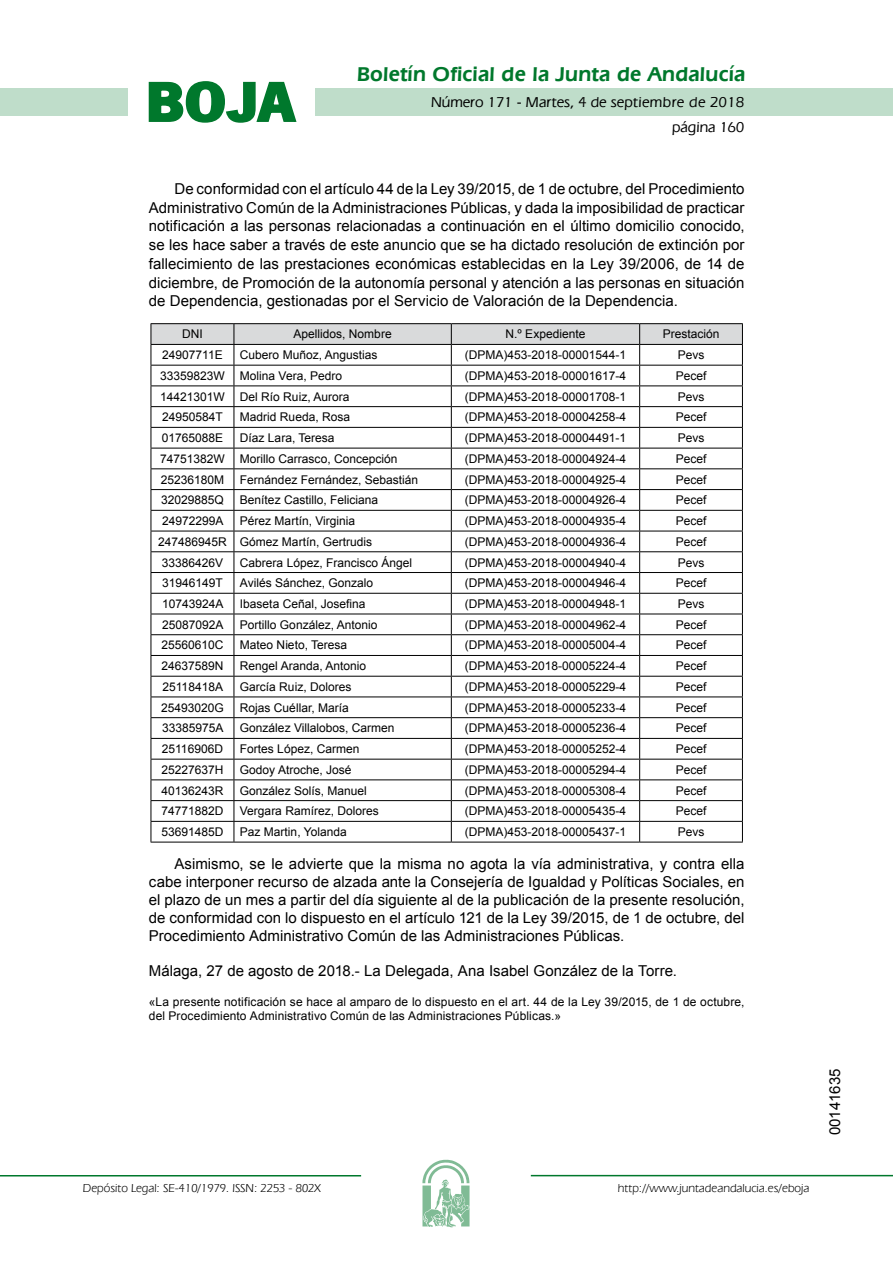
<style>
.page{position:relative;width:893px;height:1263px;background:#fff}
.page>*{position:absolute;margin:0;border:0;box-sizing:border-box;transform-origin:0 0}
.t1{font:700 57.75px "News Got T";color:#00782c;scale:1.14 1}
.t2{font:600 21px "Eras IT Cby BT";letter-spacing:.01em;color:#00782c}
.t3{font:15px/18.8px "Arial";color:#000;text-align:justify}
.t4{font:500 15px/24.5px "Eras IT Cby BT";color:#000;text-align:right}
.t5{font:12px/13.5px "Arial";color:#000}
.t6{font:12px "Eras IT Cby BT";color:#000}
</style>
<div class="page">
<div style="left:315px;top:88px;width:577px;height:28px;background:#bfddca"></div>
<div style="left:0;top:88px;width:128px;height:28px;background:#bfddca"></div>
<hr style="left:0;top:1175px;width:361px;height:2px;background:#00782c">
<svg style="left:422px;top:1159px;width:47px;height:68px"></svg>
<hr style="left:531px;top:1175px;width:361px;height:1px;background:#00782c">
<svg style="left:148px;top:81px;width:149px;height:42px"></svg>
<hr style="left:151px;top:323px;width:83px;height:1px;background:#000">
<hr style="left:234px;top:323px;width:217px;height:1px;background:#000">
<hr style="left:451px;top:323px;width:188px;height:1px;background:#000">
<hr style="left:639px;top:323px;width:103px;height:1px;background:#000">
<svg style="left:151px;top:324px;width:592px;height:518px"></svg>
<hr style="left:151px;top:842px;width:83px;height:1px;background:#000">
<hr style="left:234px;top:842px;width:217px;height:1px;background:#000">
<hr style="left:451px;top:842px;width:188px;height:1px;background:#000">
<hr style="left:639px;top:842px;width:103px;height:1px;background:#000">
<h1 class="t1" style="left:145px;top:68px;width:133px">BOJA</h1>
<h2 class="t2" style="left:357px;top:62px;width:390px">Boletín Oficial de la Junta de Andalucía</h2>
<p class="t4" style="left:431px;top:90px;width:315px">Número 171 - Martes, 4 de septiembre de 2018 página 160</p>
<p class="t3" style="left:149px;top:179px;width:597px;text-indent:26px">De conformidad con el artículo 44 de la Ley 39/2015, de 1 de octubre, del Procedimiento Administrativo Común de la Administraciones Públicas, y dada la imposibilidad de practicar notificación a las personas relacionadas a continuación en el último domicilio conocido, se les hace saber a través de este anuncio que se ha dictado resolución de extinción por fallecimiento de las prestaciones económicas establecidas en la Ley 39/2006, de 14 de diciembre, de Promoción de la autonomía personal y atención a las personas en situación de Dependencia, gestionadas por el Servicio de Valoración de la Dependencia.</p>
<p class="t5" style="left:182px;top:328px;width:22px">DNI</p>
<p class="t5" style="left:293px;top:328px;width:100px">Apellidos, Nombre</p>
<p class="t5" style="left:505px;top:328px;width:81px">N.º Expediente</p>
<p class="t5" style="left:662px;top:328px;width:58px">Prestación</p>
<p class="t5" style="left:162px;top:348px;width:62px">24907711E</p>
<p class="t5" style="left:240px;top:348px;width:139px">Cubero Muñoz, Angustias</p>
<p class="t5" style="left:464px;top:348px;width:163px">(DPMA)453-2018-00001544-1</p>
<p class="t5" style="left:677px;top:348px;width:28px">Pevs</p>
<p class="t5" style="left:160px;top:369px;width:66px">33359823W</p>
<p class="t5" style="left:240px;top:369px;width:104px">Molina Vera, Pedro</p>
<p class="t5" style="left:464px;top:369px;width:163px">(DPMA)453-2018-00001617-4</p>
<p class="t5" style="left:675px;top:369px;width:32px">Pecef</p>
<p class="t5" style="left:160px;top:390px;width:66px">14421301W</p>
<p class="t5" style="left:240px;top:390px;width:111px">Del Río Ruiz, Aurora</p>
<p class="t5" style="left:464px;top:390px;width:163px">(DPMA)453-2018-00001708-1</p>
<p class="t5" style="left:677px;top:390px;width:28px">Pevs</p>
<p class="t5" style="left:162px;top:411px;width:62px">24950584T</p>
<p class="t5" style="left:240px;top:411px;width:112px">Madrid Rueda, Rosa</p>
<p class="t5" style="left:464px;top:411px;width:163px">(DPMA)453-2018-00004258-4</p>
<p class="t5" style="left:675px;top:411px;width:32px">Pecef</p>
<p class="t5" style="left:162px;top:431px;width:63px">01765088E</p>
<p class="t5" style="left:240px;top:431px;width:96px">Díaz Lara, Teresa</p>
<p class="t5" style="left:464px;top:431px;width:163px">(DPMA)453-2018-00004491-1</p>
<p class="t5" style="left:677px;top:431px;width:28px">Pevs</p>
<p class="t5" style="left:160px;top:452px;width:66px">74751382W</p>
<p class="t5" style="left:240px;top:452px;width:159px">Morillo Carrasco, Concepción</p>
<p class="t5" style="left:464px;top:452px;width:163px">(DPMA)453-2018-00004924-4</p>
<p class="t5" style="left:675px;top:452px;width:32px">Pecef</p>
<p class="t5" style="left:161px;top:473px;width:65px">25236180M</p>
<p class="t5" style="left:240px;top:473px;width:180px">Fernández Fernández, Sebastián</p>
<p class="t5" style="left:464px;top:473px;width:163px">(DPMA)453-2018-00004925-4</p>
<p class="t5" style="left:675px;top:473px;width:32px">Pecef</p>
<p class="t5" style="left:161px;top:493px;width:64px">32029885Q</p>
<p class="t5" style="left:240px;top:493px;width:140px">Benítez Castillo, Feliciana</p>
<p class="t5" style="left:464px;top:493px;width:163px">(DPMA)453-2018-00004926-4</p>
<p class="t5" style="left:675px;top:493px;width:32px">Pecef</p>
<p class="t5" style="left:162px;top:514px;width:63px">24972299A</p>
<p class="t5" style="left:240px;top:514px;width:117px">Pérez Martín, Virginia</p>
<p class="t5" style="left:464px;top:514px;width:163px">(DPMA)453-2018-00004935-4</p>
<p class="t5" style="left:675px;top:514px;width:32px">Pecef</p>
<p class="t5" style="left:158px;top:535px;width:215px">247486945R Gómez Martín, Gertrudis</p>
<p class="t5" style="left:464px;top:535px;width:163px">(DPMA)453-2018-00004936-4</p>
<p class="t5" style="left:675px;top:535px;width:32px">Pecef</p>
<p class="t5" style="left:162px;top:556px;width:63px">33386426V</p>
<p class="t5" style="left:240px;top:556px;width:174px">Cabrera López, Francisco Ángel</p>
<p class="t5" style="left:464px;top:556px;width:163px">(DPMA)453-2018-00004940-4</p>
<p class="t5" style="left:677px;top:556px;width:28px">Pevs</p>
<p class="t5" style="left:162px;top:576px;width:62px">31946149T</p>
<p class="t5" style="left:240px;top:576px;width:135px">Avilés Sánchez, Gonzalo</p>
<p class="t5" style="left:464px;top:576px;width:163px">(DPMA)453-2018-00004946-4</p>
<p class="t5" style="left:675px;top:576px;width:32px">Pecef</p>
<p class="t5" style="left:162px;top:597px;width:63px">10743924A</p>
<p class="t5" style="left:240px;top:597px;width:127px">Ibaseta Ceñal, Josefina</p>
<p class="t5" style="left:464px;top:597px;width:163px">(DPMA)453-2018-00004948-1</p>
<p class="t5" style="left:677px;top:597px;width:28px">Pevs</p>
<p class="t5" style="left:162px;top:618px;width:63px">25087092A</p>
<p class="t5" style="left:240px;top:618px;width:139px">Portillo González, Antonio</p>
<p class="t5" style="left:464px;top:618px;width:163px">(DPMA)453-2018-00004962-4</p>
<p class="t5" style="left:675px;top:618px;width:32px">Pecef</p>
<p class="t5" style="left:161px;top:639px;width:64px">25560610C</p>
<p class="t5" style="left:240px;top:639px;width:109px">Mateo Nieto, Teresa</p>
<p class="t5" style="left:464px;top:639px;width:163px">(DPMA)453-2018-00005004-4</p>
<p class="t5" style="left:675px;top:639px;width:32px">Pecef</p>
<p class="t5" style="left:161px;top:659px;width:64px">24637589N</p>
<p class="t5" style="left:240px;top:659px;width:128px">Rengel Aranda, Antonio</p>
<p class="t5" style="left:464px;top:659px;width:163px">(DPMA)453-2018-00005224-4</p>
<p class="t5" style="left:675px;top:659px;width:32px">Pecef</p>
<p class="t5" style="left:162px;top:680px;width:62px">25118418A</p>
<p class="t5" style="left:240px;top:680px;width:113px">García Ruiz, Dolores</p>
<p class="t5" style="left:464px;top:680px;width:163px">(DPMA)453-2018-00005229-4</p>
<p class="t5" style="left:675px;top:680px;width:32px">Pecef</p>
<p class="t5" style="left:161px;top:701px;width:64px">25493020G</p>
<p class="t5" style="left:240px;top:701px;width:110px">Rojas Cuéllar, María</p>
<p class="t5" style="left:464px;top:701px;width:163px">(DPMA)453-2018-00005233-4</p>
<p class="t5" style="left:675px;top:701px;width:32px">Pecef</p>
<p class="t5" style="left:162px;top:722px;width:63px">33385975A</p>
<p class="t5" style="left:240px;top:722px;width:156px">González Villalobos, Carmen</p>
<p class="t5" style="left:464px;top:722px;width:163px">(DPMA)453-2018-00005236-4</p>
<p class="t5" style="left:675px;top:722px;width:32px">Pecef</p>
<p class="t5" style="left:162px;top:742px;width:63px">25116906D</p>
<p class="t5" style="left:240px;top:742px;width:121px">Fortes López, Carmen</p>
<p class="t5" style="left:464px;top:742px;width:163px">(DPMA)453-2018-00005252-4</p>
<p class="t5" style="left:675px;top:742px;width:32px">Pecef</p>
<p class="t5" style="left:161px;top:763px;width:64px">25227637H</p>
<p class="t5" style="left:240px;top:763px;width:113px">Godoy Atroche, José</p>
<p class="t5" style="left:464px;top:763px;width:163px">(DPMA)453-2018-00005294-4</p>
<p class="t5" style="left:675px;top:763px;width:32px">Pecef</p>
<p class="t5" style="left:161px;top:784px;width:64px">40136243R</p>
<p class="t5" style="left:240px;top:784px;width:128px">González Solís, Manuel</p>
<p class="t5" style="left:464px;top:784px;width:163px">(DPMA)453-2018-00005308-4</p>
<p class="t5" style="left:675px;top:784px;width:32px">Pecef</p>
<p class="t5" style="left:161px;top:805px;width:64px">74771882D</p>
<p class="t5" style="left:240px;top:805px;width:140px">Vergara Ramírez, Dolores</p>
<p class="t5" style="left:464px;top:805px;width:163px">(DPMA)453-2018-00005435-4</p>
<p class="t5" style="left:675px;top:805px;width:32px">Pecef</p>
<p class="t5" style="left:161px;top:825px;width:64px">53691485D</p>
<p class="t5" style="left:240px;top:825px;width:108px">Paz Martin, Yolanda</p>
<p class="t5" style="left:464px;top:825px;width:163px">(DPMA)453-2018-00005437-1</p>
<p class="t5" style="left:677px;top:825px;width:28px">Pevs</p>
<p class="t3" style="left:149px;top:855px;width:597px;line-height:18px;text-indent:26px">Asimismo, se le advierte que la misma no agota la vía administrativa, y contra ella cabe interponer recurso de alzada ante la Consejería de Igualdad y Políticas Sociales, en el plazo de un mes a partir del día siguiente al de la publicación de la presente resolución, de conformidad con lo dispuesto en el artículo 121 de la Ley 39/2015, de 1 de octubre, del Procedimiento Administrativo Común de las Administraciones Públicas.</p>
<p class="t3" style="left:149px;top:961px;width:529px">Málaga, 27 de agosto de 2018.- La Delegada, Ana Isabel González de la Torre.</p>
<p class="t5" style="left:149px;top:996px;width:597px">«La presente notificación se hace al amparo de lo dispuesto en el art. 44 de la Ley 39/2015, de 1 de octubre, del Procedimiento Administrativo Común de las Administraciones Públicas.»</p>
<p class="t6" style="left:83px;top:1181px;width:239px">Depósito Legal: SE-410/1979. ISSN: 2253 - 802X</p>
<p class="t6" style="left:618px;top:1181px;width:193px">http://www.juntadeandalucia.es/eboja</p>
<p class="t3" style="left:825px;top:1135px;width:68px;rotate:-90deg">00141635</p>
</div>
